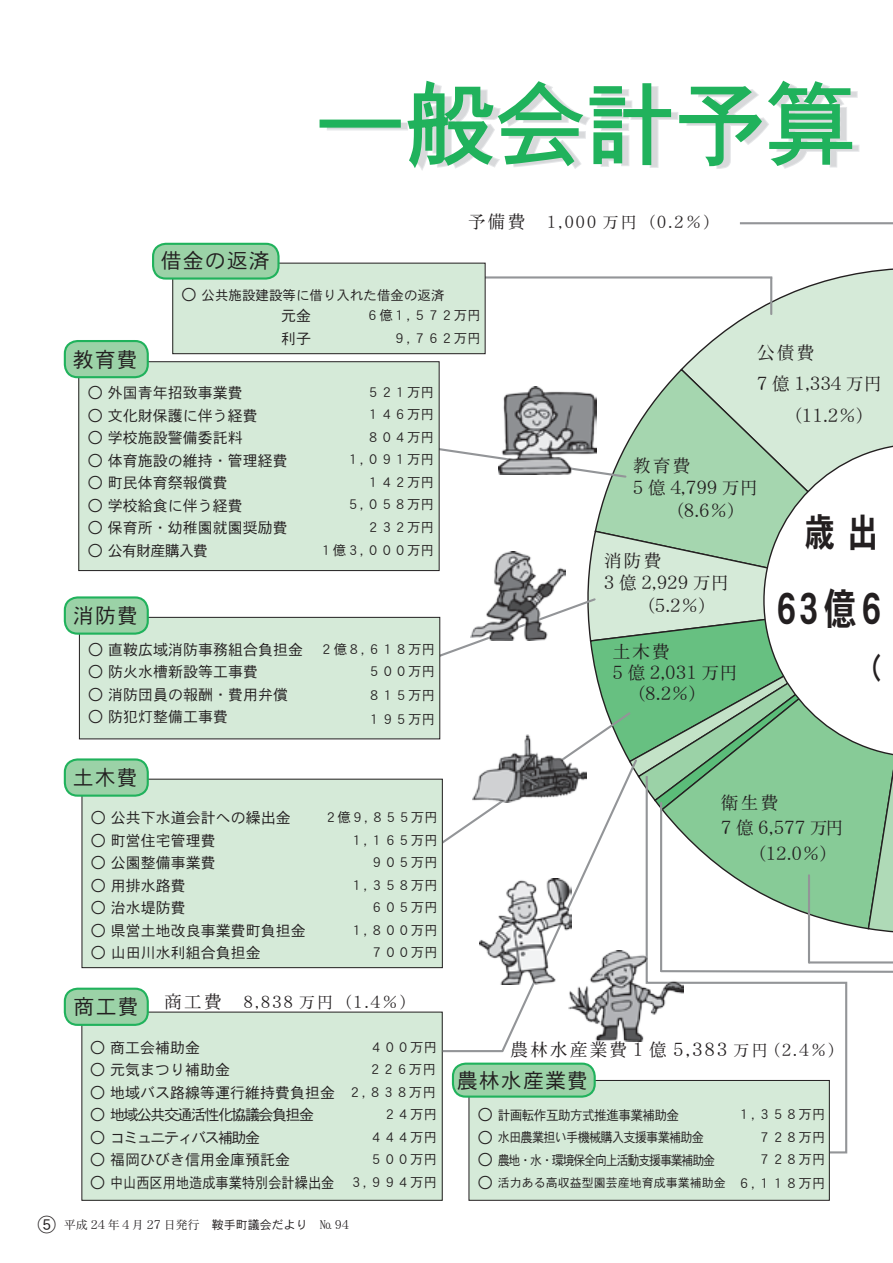
<style>
.page{position:relative;width:893px;height:1263px;background:#fff}
.page>*{position:absolute;margin:0;border:0;box-sizing:border-box;transform-origin:0 0}
.t1{font:90px "DFHS Gothic Pro 6 W3";color:#20b25c}
.t2{font:42.9px "DFHS Gothic Pro 6 W7";color:#231f20;scale:.77 1}
.t3{font:39px "DFHS Gothic Pro 6 W7";color:#231f20;scale:.77 1}
.t4{font:31.2px "DFHS Gothic Pro 6 W7";color:#231f20;scale:.77 1}
.t5{font:21px "DFHS Gothic Pro 6 W3";letter-spacing:.05em;color:#231f20}
.t6{font:18px "DFHS Mincho Pro 6 W3";letter-spacing:.1em;color:#231f20}
.t7{font:18px "DFHS Gothic Pro 6 W3";color:#231f20}
.t8{font:16.5px "DFHS Mincho Pro 6 W3";letter-spacing:.1em;color:#231f20}
.t9{font:15px/22.5px "DFHS Gothic Pro 6 W3";color:#231f20}
.t10{font:15px "DFHS Gothic Pro 6 W3";letter-spacing:-.1em;color:#231f20}
.t11{font:15px "DFHS Gothic Pro 6 W3";letter-spacing:-.05em;color:#231f20}
.t12{font:13.5px/22.5px "DFHS Gothic Pro 6 W3";color:#231f20;text-align:right}
.t13{font:13.5px "DFHS Gothic Pro 6 W3";letter-spacing:-.1em;color:#231f20;scale:.89 1}
.t14{font:13.5px "DFHS Gothic Pro 6 W3";letter-spacing:-.06em;color:#231f20;scale:.9 1}
.t15{font:13.5px "DFHS Gothic Pro 6 W3";letter-spacing:-.05em;color:#231f20;scale:.94 1}
.t16{font:12px "DFHS Mincho Pro 6 W3";color:#231f20}
.t17{font:12px "DFHS Gothic Pro 6 W3";color:#231f20}
.s1{font-size:18px}
.s2{font-family:"DFHS Gothic Pro 6 W3"}
.s3{font-size:16.5px}
</style>
<div class="page">
<div style="left:82px;top:1012px;width:360px;height:188px;background:#d5ead8"></div>
<svg style="left:682px;top:268px;width:211px;height:100px"></svg>
<svg style="left:627px;top:368px;width:266px;height:74px;background:#cae4cf"></svg>
<hr style="left:740px;top:222px;width:153px;height:2px;background:#939598">
<svg style="left:426px;top:442px;width:467px;height:612px"></svg>
<div style="left:79px;top:362px;width:360px;height:209px;background:#d5ead8"></div>
<div style="left:78px;top:361px;width:361px;height:210px;border:1px solid #231f20"></div>
<hr style="left:444px;top:276px;width:328px;height:3px;background:#939598">
<hr style="left:770px;top:278px;width:2px;height:36px;background:#939598">
<div style="left:327px;top:122px;width:81px;height:8px;border:2px solid #e6e7e9"></div>
<div style="left:320px;top:120px;width:81px;height:8px;border:2px solid #20b25c"></div>
<svg style="left:406px;top:80px;width:454px;height:90px"></svg>
<div style="left:65px;top:989px;width:83px;height:36px;background:#9bd2a7;border-radius:13px"></div>
<div style="left:64px;top:988px;width:85px;height:38px;border:2px solid #20b25c;border-radius:13px"></div>
<div style="left:82px;top:779px;width:360px;height:189px;background:#d5ead8"></div>
<div style="left:82px;top:779px;width:361px;height:189px;border:1px solid #231f20"></div>
<div style="left:65px;top:759px;width:83px;height:37px;background:#9bd2a7;border-radius:13px"></div>
<div style="left:64px;top:758px;width:85px;height:39px;border:2px solid #20b25c;border-radius:13px"></div>
<div style="left:65px;top:341px;width:83px;height:36px;background:#9bd2a7;border-radius:13px"></div>
<div style="left:64px;top:340px;width:85px;height:38px;border:2px solid #20b25c;border-radius:13px"></div>
<div style="left:79px;top:617px;width:361px;height:122px;background:#d5ead8"></div>
<div style="left:79px;top:617px;width:361px;height:122px;border:1px solid #231f20"></div>
<div style="left:65px;top:597px;width:83px;height:37px;background:#9bd2a7;border-radius:13px"></div>
<div style="left:64px;top:596px;width:85px;height:39px;border:2px solid #20b25c;border-radius:13px"></div>
<svg style="left:645px;top:774px;width:203px;height:380px"></svg>
<div style="left:469px;top:1080px;width:360px;height:120px;background:#d5ead8"></div>
<div style="left:469px;top:1080px;width:361px;height:120px;border:1px solid #231f20"></div>
<div style="left:453px;top:1064px;width:142px;height:32px;background:#9bd2a7;border-radius:13px"></div>
<div style="left:452px;top:1062px;width:144px;height:36px;border:2px solid #20b25c;border-radius:13px"></div>
<div style="left:173px;top:263px;width:312px;height:91px;background:#d5ead8"></div>
<div style="left:172px;top:263px;width:313px;height:91px;border:1px solid #231f20"></div>
<div style="left:153px;top:244px;width:126px;height:35px;background:#9bd2a7;border-radius:13px"></div>
<div style="left:152px;top:243px;width:128px;height:37px;border:2px solid #20b25c;border-radius:13px"></div>
<img style="left:472px;top:734px;width:115px;height:68px">
<img style="left:479px;top:879px;width:92px;height:106px">
<img style="left:569px;top:951px;width:115px;height:91px">
<img style="left:471px;top:551px;width:94px;height:90px">
<img style="left:499px;top:387px;width:98px;height:88px">
<h1 class="t1" style="left:315px;top:56px;width:541px">一般会計予算</h1>
<h3 class="t5" style="left:161px;top:245px;width:111px">借金の返済</h3>
<p class="t9" style="left:182px;top:284px;width:16px">○</p>
<p class="t12" style="left:202px;top:284px;width:244px">公共施設建設等に借り入れた借金の返済</p>
<p class="t8" style="left:468px;top:209px;width:254px"><span class="s1">予備費　</span>1,000 万円)0.2％(</p>
<h3 class="t5" style="left:73px;top:343px;width:67px">教育費</h3>
<p class="t9" style="left:281px;top:305px;width:31px">元金利子</p>
<p class="t12" style="left:366px;top:304px;width:116px">６億１，５７２万円<br>９，７６２万円</p>
<p class="t9" style="left:88px;top:382px;width:156px">○ 外国青年招致事業費</p>
<p class="t9" style="left:88px;top:404px;width:171px">○ 文化財保護に伴う経費</p>
<p class="t9" style="left:88px;top:427px;width:156px">○ 学校施設警備委託料</p>
<p class="t9" style="left:88px;top:449px;width:201px">○ 体育施設の維持・管理経費</p>
<p class="t9" style="left:88px;top:472px;width:141px">○ 町民体育祭報償費</p>
<p class="t9" style="left:88px;top:494px;width:156px">○ 学校給食に伴う経費</p>
<p class="t9" style="left:88px;top:517px;width:201px">○ 保育所・幼稚園就園奨励費</p>
<p class="t11" style="left:88px;top:539px;width:122px">○ 公有財産購入費</p>
<h3 class="t5" style="left:73px;top:600px;width:67px">消防費</h3>
<p class="t9" style="left:88px;top:638px;width:216px">○ 直鞍広域消防事務組合負担金</p>
<p class="t9" style="left:88px;top:661px;width:171px">○ 防火水槽新設等工事費</p>
<p class="t9" style="left:88px;top:683px;width:201px">○ 消防団員の報酬・費用弁償</p>
<p class="t9" style="left:88px;top:706px;width:141px">○ 防犯灯整備工事費</p>
<p class="t12" style="left:319px;top:381px;width:116px">５２１万円<br>１４６万円<br>８０４万円<br>１，０９１万円<br>１４２万円<br>５，０５８万円<br>２３２万円<br>１億３，０００万円</p>
<p class="t12" style="left:322px;top:637px;width:114px">2億８，６１８万円<br>５００万円</p>
<p class="t12" style="left:367px;top:683px;width:69px;line-height:24px;text-align:left">８１５万円<br>１９５万円</p>
<p class="t6" style="left:757px;top:339px;width:59px">公債費</p>
<p class="t6" style="left:757px;top:370px;width:127px">7 億 1,334 万円</p>
<p class="t6" style="left:784px;top:402px;width:92px">)11.2％(</p>
<p class="t6" style="left:633px;top:452px;width:59px">教育費</p>
<p class="t6" style="left:633px;top:474px;width:127px">5 億 4,799 万円</p>
<p class="t6" style="left:666px;top:497px;width:81px">)8.6％(</p>
<p class="t6" style="left:604px;top:547px;width:59px">消防費</p>
<p class="t6" style="left:604px;top:569px;width:127px">3 億 2,929 万円</p>
<p class="t6" style="left:637px;top:592px;width:81px">)5.2％(</p>
<p class="t6" style="left:612px;top:638px;width:59px">土木費</p>
<p class="t6" style="left:612px;top:659px;width:127px">5 億 2,031 万円</p>
<p class="t6" style="left:627px;top:680px;width:81px">)8.2％(</p>
<h3 class="t3" style="left:805px;top:503px;width:96px">歳出</h3>
<h2 class="t2" style="left:776px;top:576px;width:138px">63億6</h2>
<h3 class="t4" style="left:857px;top:644px;width:33px">)</h3>
<h3 class="t5" style="left:73px;top:762px;width:67px">土木費</h3>
<p class="t9" style="left:91px;top:807px;width:201px">○ 公共下水道会計への繰出金</p>
<p class="t9" style="left:91px;top:829px;width:126px">○ 町営住宅管理費</p>
<p class="t9" style="left:91px;top:852px;width:126px">○ 公園整備事業費</p>
<p class="t9" style="left:91px;top:874px;width:96px">○ 用排水路費</p>
<p class="t9" style="left:91px;top:897px;width:96px">○ 治水堤防費</p>
<p class="t9" style="left:91px;top:919px;width:216px">○ 県営土地改良事業費町負担金</p>
<p class="t9" style="left:91px;top:942px;width:171px">○ 山田川水利組合負担金</p>
<p class="t12" style="left:324px;top:806px;width:115px">２億９，８５５万円<br>１，１６５万円<br>９０５万円<br>１，３５８万円<br>６０５万円<br>１，８００万円<br>７００万円</p>
<h3 class="t5" style="left:74px;top:990px;width:67px">商工費</h3>
<p class="t8" style="left:164px;top:989px;width:254px"><span class="s1">商工費　</span>8,838 万円)1.4％(</p>
<p class="t9" style="left:90px;top:1036px;width:111px">○ 商工会補助金</p>
<p class="t9" style="left:90px;top:1059px;width:141px">○ 元気まつり補助金</p>
<p class="t9" style="left:90px;top:1081px;width:246px">○ 地域バス路線等運行維持費負担金</p>
<p class="t10" style="left:90px;top:1104px;width:225px">○ 地域公共交通活性化協議会負担金</p>
<p class="t10" style="left:90px;top:1126px;width:171px">○ コミュニティバス補助金</p>
<p class="t9" style="left:90px;top:1149px;width:201px">○ 福岡ひびき信用金庫預託金</p>
<p class="t9" style="left:90px;top:1171px;width:246px">○ 中山西区用地造成事業特別会計繰出金</p>
<p class="t12" style="left:348px;top:1035px;width:90px">４００万円<br>２２６万円<br>２，８３８万円<br>２４万円<br>４４４万円<br>５００万円<br>３，９９４万円</p>
<p class="t7" style="left:38px;top:1211px;width:19px">⑤</p>
<p class="t16" style="left:64px;top:1216px;width:246px">平成 24 年４月 27 日発行<span class="s2">　鞍手町議会だより</span></p>
<p class="t16" style="left:320px;top:1216px;width:31px">No94</p>
<p class="t6" style="left:721px;top:789px;width:59px">衛生費</p>
<p class="t6" style="left:721px;top:814px;width:124px">7 億 6,577 万円</p>
<p class="t6" style="left:748px;top:840px;width:92px">)12.0％(</p>
<p class="t6" style="left:510px;top:1036px;width:259px">農林水産業費１億 5,383 <span class="s3">万円</span></p>
<h3 class="t5" style="left:457px;top:1064px;width:133px">農林水産業費</h3>
<p class="t8" style="left:763px;top:1037px;width:83px">)2.4％(</p>
<p class="t9" style="left:478px;top:1104px;width:16px">○</p>
<p class="t15" style="left:498px;top:1105px;width:195px">計画転作互助方式推進事業補助金</p>
<p class="t9" style="left:478px;top:1126px;width:16px">○</p>
<p class="t14" style="left:498px;top:1127px;width:231px">水田農業担い手機械購入支援事業補助金</p>
<p class="t9" style="left:478px;top:1149px;width:16px">○</p>
<p class="t13" style="left:498px;top:1150px;width:246px">農地・水・環境保全向上活動支援事業補助金</p>
<p class="t9" style="left:478px;top:1171px;width:16px">○</p>
<p class="t17" style="left:498px;top:1173px;width:229px">活力ある高収益型園芸産地育成事業補助金</p>
<p class="t12" style="left:758px;top:1103px;width:69px;text-align:justify;text-indent:-20px">１，３５８万円７２８万円７２８万円</p>
<p class="t12" style="left:738px;top:1172px;width:89px">６，１１８万円</p>
</div>
